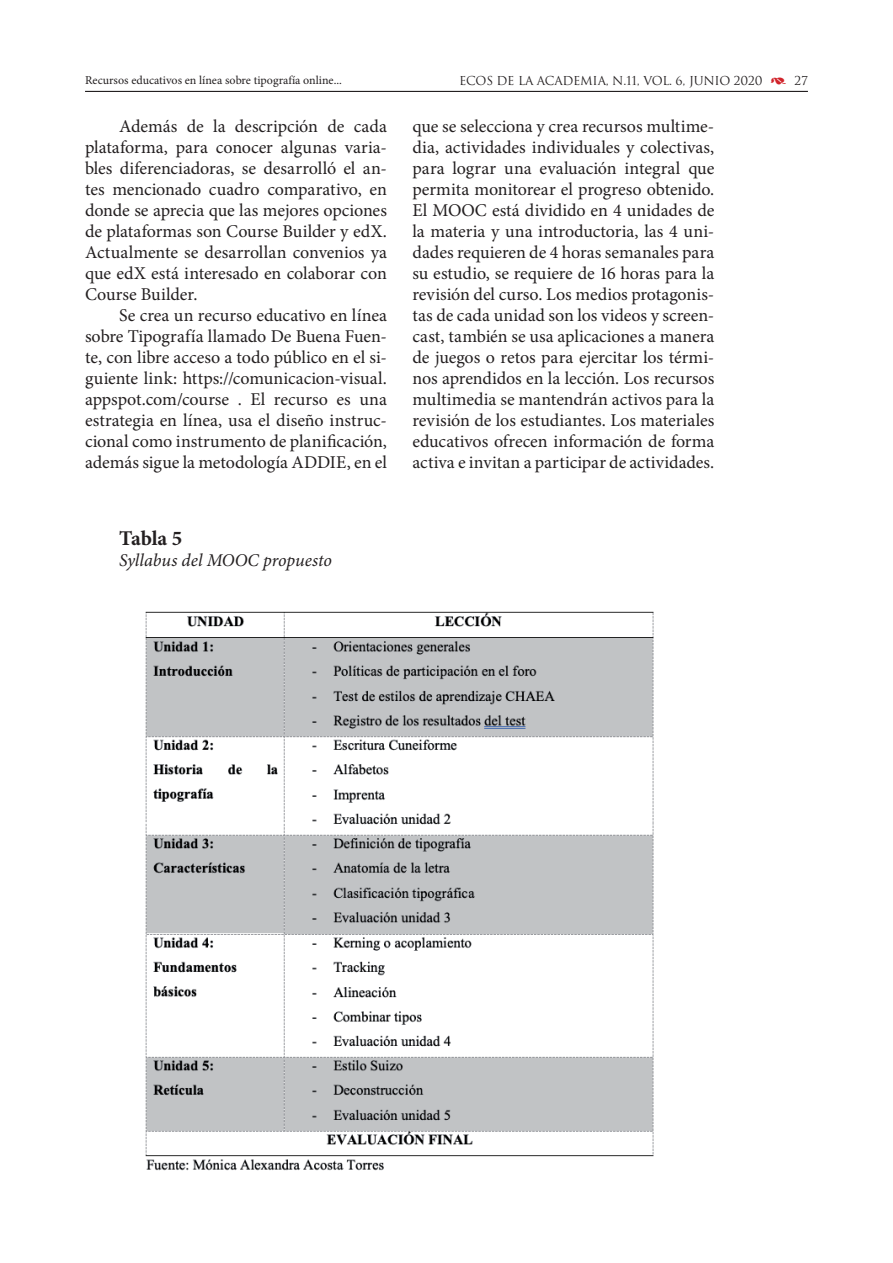
<style>
.page{position:relative;width:893px;height:1263px;background:#fff}
.page>*{position:absolute;margin:0;border:0;box-sizing:border-box;transform-origin:0 0}
.t1{font:700 21px "Minion Pro";letter-spacing:-.01em;color:#231f20}
.t2{font:18px/21px "Minion Pro";letter-spacing:-.01em;color:#231f20;text-align:justify}
.t3{font:italic 18px "Minion Pro";color:#231f20}
.t4{font:12px "Minion Pro";color:#231f20}
.t5{font:12px "Trajan";letter-spacing:-.02em;color:#231f20}
.s1{font-family:"Type Embellishments One Let Plain";color:#d1232a}
</style>
<div class="page">
<hr style="left:85px;top:91px;width:723px;height:1px;background:#231f20">
<img style="left:145px;top:612px;width:509px;height:559px">
<p class="t4" style="left:85px;top:72px;width:258px">Recursos educativos en línea sobre tipografía online...</p>
<p class="t2" style="left:85px;top:116px;width:303px;text-indent:34px">Además de la descripción de cada plataforma, para conocer algunas varia&shy;bles diferenciadoras, se desarrolló el an&shy;tes mencionado cuadro comparativo, en donde se aprecia que las mejores opciones de plataformas son Course Builder y edX.<br>Actualmente se desarrollan convenios ya que edX está interesado en colaborar con Course Builder.</p>
<p class="t2" style="left:85px;top:305px;width:303px;text-indent:34px">Se crea un recurso educativo en línea sobre Tipografía llamado De Buena Fuen&shy;te, con libre acceso a todo público en el si&shy;guiente link: https://comunicacion-visual. appspot.com/course . El recurso es una estrategia en línea, usa el diseño instruc&shy;cional como instrumento de planificación, además sigue la metodología ADDIE, en el</p>
<p class="t1" style="left:119px;top:526px;width:65px">Tabla 5</p>
<p class="t3" style="left:119px;top:550px;width:214px">Syllabus del MOOC propuesto</p>
<p class="t5" style="left:459px;top:73px;width:350px">ECOS DE LA ACADEMIA, N.11, VOL. 6, JUNIO 2020 <span class="s1">)</span> 27</p>
<p class="t2" style="left:412px;top:116px;width:303px">que se selecciona y crea recursos multime&shy;dia, actividades individuales y colectivas, para lograr una evaluación integral que permita monitorear el progreso obtenido.<br>El MOOC está dividido en 4 unidades de la materia y una introductoria, las 4 uni&shy;dades requieren de 4 horas semanales para su estudio, se requiere de 16 horas para la revisión del curso. Los medios protagonis&shy;tas de cada unidad son los videos y screen&shy;cast, también se usa aplicaciones a manera de juegos o retos para ejercitar los térmi&shy;nos aprendidos en la lección. Los recursos multimedia se mantendrán activos para la revisión de los estudiantes. Los materiales educativos ofrecen información de forma activa e invitan a participar de actividades.</p>
</div>
